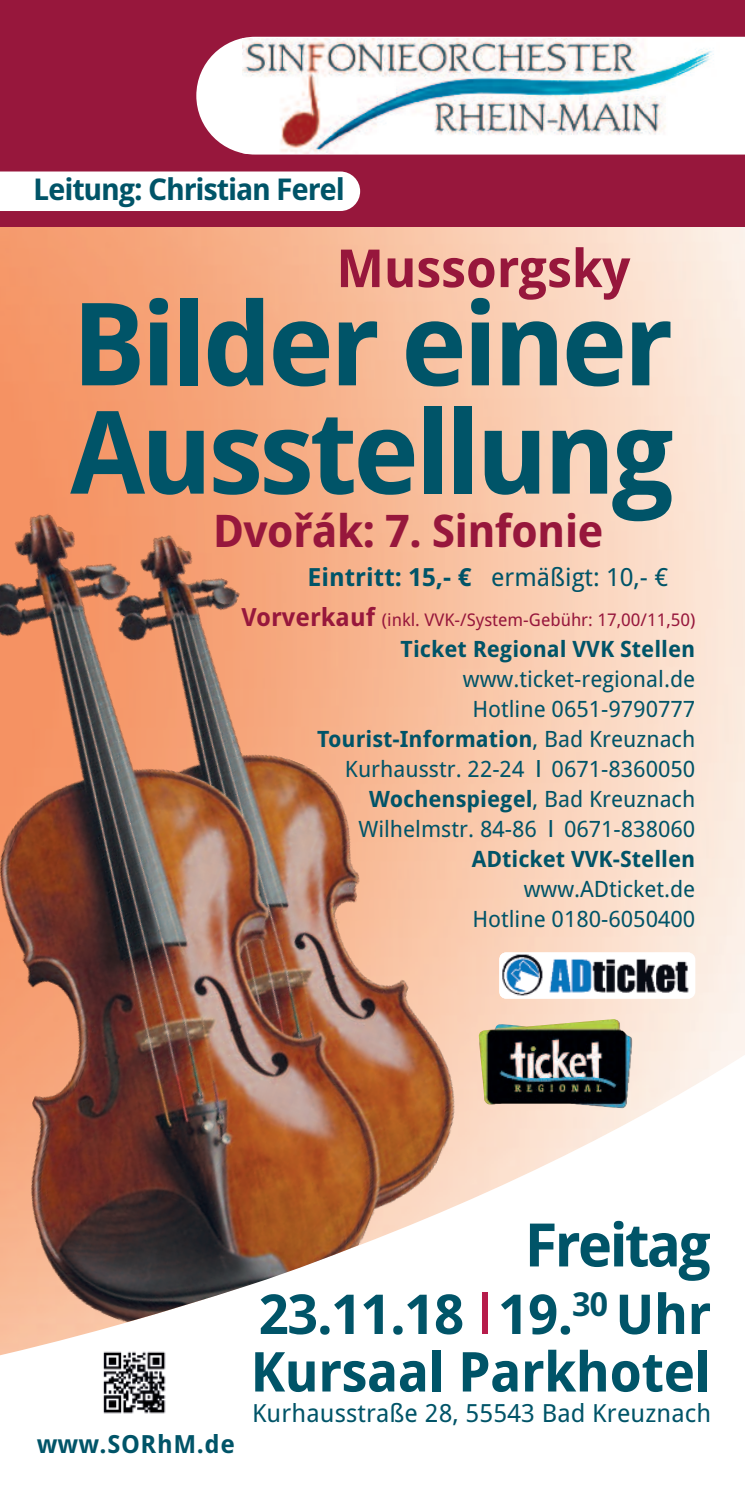
<style>
.page{position:relative;width:745px;height:1489px;background:#fff}
.page>*{position:absolute;margin:0;border:0;box-sizing:border-box;transform-origin:0 0}
.t1{font:700 115px/108.2px "Droid Sans";letter-spacing:-.04em;color:#005468}
.t2{font:700 60px "Droid Sans";letter-spacing:-.05em;color:#005468}
.t3{font:700 55px/57.5px "Droid Sans";letter-spacing:-.015em;color:#005468}
.t4{font:700 52.5px "Droid Sans";letter-spacing:-.01em;color:#97173c}
.t5{font:700 45px "Droid Sans";letter-spacing:-.02em;color:#97173c}
.t6{font:700 30px "Droid Sans";letter-spacing:-.04em;color:#005468}
.t7{font:700 25px "Droid Sans";letter-spacing:.01em;color:#005468}
.t8{font:25px "Droid Sans";letter-spacing:.005em;color:#005468}
.t9{font:22.5px/30px "Droid Sans";color:#005468;text-align:right}
.t10{font:700 22.5px "Droid Sans";color:#005468}
.t11{font:17.5px "Droid Sans";color:#97173c}
.s1{font-weight:400}
.s2{font-weight:700;font-size:25px}
.s3{font-weight:700}
.s4{font-family:"Futura";font-weight:500;font-stretch:condensed}
.s5{font-family:"Futura";font-weight:500;font-stretch:condensed;color:#b61c4b}
</style>
<div class="page">
<img style="left:0;top:227px;width:744px;height:964px">
<div style="left:0;top:0;width:744px;height:227px;background:#97173c"></div>
<svg style="left:196px;top:37px;width:548px;height:117px;fill:#fff"></svg>
<img style="left:242px;top:38px;width:477px;height:116px">
<div style="left:0;top:171px;width:360px;height:40px;background:#fff"></div>
<img style="left:0;top:461px;width:490px;height:895px">
<img style="left:100px;top:1347px;width:68px;height:67px">
<img style="left:478px;top:1019px;width:154px;height:89px">
<div style="left:498px;top:952px;width:196px;height:46px;background:#fff;border-radius:7px"></div>
<img style="left:500px;top:952px;width:189px;height:46px">
<h3 class="t6" style="left:33px;top:172px;width:313px">Leitung: Christian Ferel</h3>
<h3 class="t4" style="left:336px;top:238px;width:295px">Mussorgsky</h3>
<h1 class="t1" style="left:70px;top:291px;width:605px">Bilder einer<br>Ausstellung</h1>
<h3 class="t5" style="left:213px;top:505px;width:392px">Dvořák: 7. Sinfonie</h3>
<p class="t7" style="left:307px;top:562px;width:362px">Eintritt: 15,- € <span class="s1">ermäßigt: 10,- €</span></p>
<p class="t11" style="left:241px;top:610px;width:455px"><span class="s2">Vorverkauf</span> (inkl. VVK-/System-Gebühr: 17,00/11,50)</p>
<p class="t10" style="left:400px;top:635px;width:296px">Ticket Regional VVK Stellen</p>
<p class="t9" style="left:317px;top:663px;width:379px">www.ticket-regional.de<br>Hotline 0651-9790777<br><span class="s3">Tourist-Information</span>, Bad Kreuznach<br>Kurhausstr. 22-24 <span class="s4">I</span> 0671-8360050<br><span class="s3">Wochenspiegel</span>, Bad Kreuznach<br>Wilhelmstr. 84-86 <span class="s4">I</span> 0671-838060<br><span class="s3">ADticket VVK-Stellen</span></p>
<p class="t9" style="left:472px;top:873px;width:224px">www.ADticket.de<br>Hotline 0180-6050400</p>
<p class="t7" style="left:37px;top:1429px;width:199px">www.SORhM.de</p>
<h2 class="t2" style="left:524px;top:1210px;width:188px">Freitag</h2>
<h3 class="t3" style="left:250px;top:1286px;width:462px">23.11.18 <span class="s5">I</span>19.<sup>30</sup> Uhr<br>Kursaal Parkhotel</h3>
<p class="t8" style="left:252px;top:1398px;width:460px">Kurhausstraße 28, 55543 Bad Kreuznach</p>
</div>
